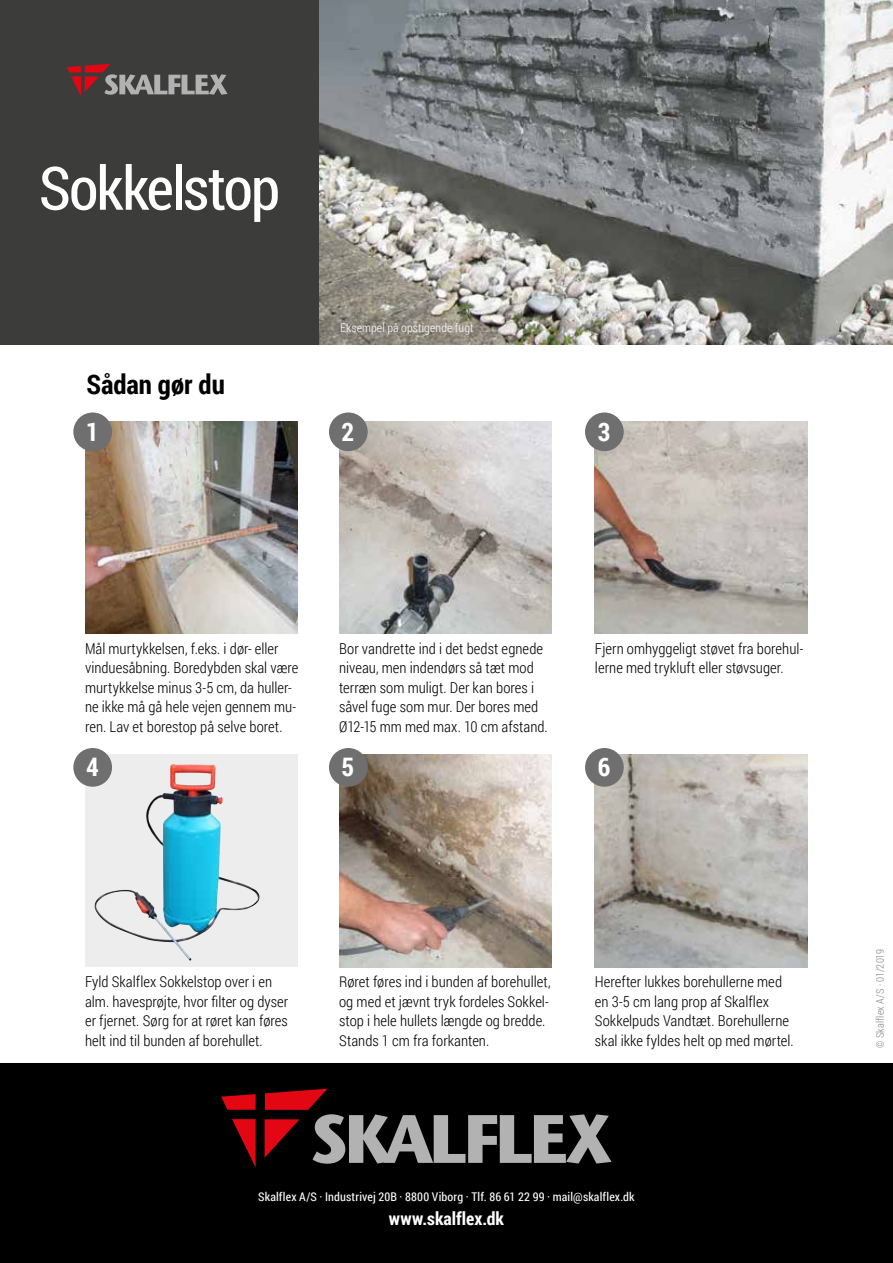
<style>
.page{position:relative;width:893px;height:1263px;background:#fff}
.page>*{position:absolute;margin:0;border:0;box-sizing:border-box;transform-origin:0 0}
.t1{font:60px "Roboto Condensed";letter-spacing:-.03em;color:#fff}
.t2{font:700 27px "Roboto Condensed";color:#000}
.t3{font:700 25.5px "Roboto Condensed";color:#fff}
.t4{font:700 18px "Roboto Condensed";color:#fff}
.t5{font:300 15px/19.5px "Roboto Condensed";letter-spacing:.005em;color:#000}
.t6{font:12px "Roboto Condensed";letter-spacing:.015em;color:#fff}
.t7{font:300 12px "Roboto Condensed";letter-spacing:.015em;color:#fff}
.t8{font:300 10.5px "Roboto Condensed";letter-spacing:.015em;color:#878787}
</style>
<div class="page">
<div style="left:0;top:1063px;width:893px;height:200px;background:#000"></div>
<svg style="left:221px;top:1094px;width:35px;height:16px"></svg>
<svg style="left:232px;top:1119px;width:24px;height:48px"></svg>
<svg style="left:265px;top:1089px;width:346px;height:75px"></svg>
<img style="left:319px;top:0;width:574px;height:344px">
<div style="left:0;top:0;width:319px;height:344px;background:#3c3c3b"></div>
<svg style="left:67px;top:64px;width:161px;height:32px"></svg>
<img style="left:339px;top:421px;width:213px;height:213px">
<img style="left:595px;top:421px;width:212px;height:213px">
<img style="left:339px;top:755px;width:213px;height:212px">
<img style="left:85px;top:421px;width:213px;height:213px">
<div style="left:85px;top:755px;width:213px;height:212px;background:#ededed"></div>
<img style="left:94px;top:764px;width:166px;height:197px">
<img style="left:595px;top:755px;width:212px;height:212px">
<div style="left:73px;top:412px;width:39px;height:39px;background:#706f6f;border-radius:50%"></div>
<div style="left:73px;top:748px;width:39px;height:39px;background:#706f6f;border-radius:50%"></div>
<div style="left:329px;top:412px;width:39px;height:39px;background:#706f6f;border-radius:50%"></div>
<div style="left:329px;top:748px;width:39px;height:39px;background:#706f6f;border-radius:50%"></div>
<div style="left:585px;top:412px;width:39px;height:39px;background:#706f6f;border-radius:50%"></div>
<div style="left:585px;top:748px;width:39px;height:39px;background:#706f6f;border-radius:50%"></div>
<h1 class="t1" style="left:39px;top:147px;width:243px">Sokkelstop</h1>
<h2 class="t2" style="left:86px;top:366px;width:140px">Sådan gør du</h2>
<h3 class="t3" style="left:86px;top:414px;width:14px">1</h3>
<p class="t7" style="left:340px;top:319px;width:135px">Eksempel på opstigende fugt</p>
<h3 class="t3" style="left:342px;top:414px;width:14px">2</h3>
<h3 class="t3" style="left:598px;top:414px;width:14px">3</h3>
<p class="t5" style="left:85px;top:638px;width:215px">Mål murtykkelsen, f.eks. i dør- eller vinduesåbning. Boredybden skal være murtykkelse minus 3-5 cm, da huller&shy;ne ikke må gå hele vejen gennem mu&shy;ren. Lav et borestop på selve boret.</p>
<h3 class="t3" style="left:86px;top:749px;width:14px">4</h3>
<p class="t5" style="left:339px;top:638px;width:210px">Bor vandrette ind i det bedst egnede niveau, men indendørs så tæt mod terræn som muligt. Der kan bores i såvel fuge som mur. Der bores med<br>Ø12-15 mm med max. 10 cm afstand.</p>
<h3 class="t3" style="left:342px;top:749px;width:14px">5</h3>
<p class="t5" style="left:595px;top:638px;width:210px">Fjern omhyggeligt støvet fra borehul&shy;lerne med trykluft eller støvsuger.</p>
<h3 class="t3" style="left:598px;top:749px;width:14px">6</h3>
<p class="t5" style="left:85px;top:971px;width:205px">Fyld Skalflex Sokkelstop over i en alm. havesprøjte, hvor filter og dyser er fjernet. Sørg for at røret kan føres helt ind til bunden af borehullet.</p>
<p class="t5" style="left:339px;top:971px;width:213px">Røret føres ind i bunden af borehullet, og med et jævnt tryk fordeles Sokkel&shy;stop i hele hullets længde og bredde.<br>Stands 1 cm fra forkanten.</p>
<p class="t5" style="left:595px;top:971px;width:200px">Herefter lukkes borehullerne med en 3-5 cm lang prop af Skalflex Sokkelpuds Vandtæt. Borehullerne skal ikke fyldes helt op med mørtel.</p>
<p class="t6" style="left:258px;top:1188px;width:378px">Skalflex A/S · Industrivej 20B · 8800 Viborg · Tlf. 86 61 22 99 · mail@skalflex.dk</p>
<p class="t4" style="left:389px;top:1206px;width:117px">www.skalflex.dk</p>
<p class="t8" style="left:873px;top:1048px;width:100px;rotate:-90deg">© Skalflex A/S · 01/2019</p>
</div>
